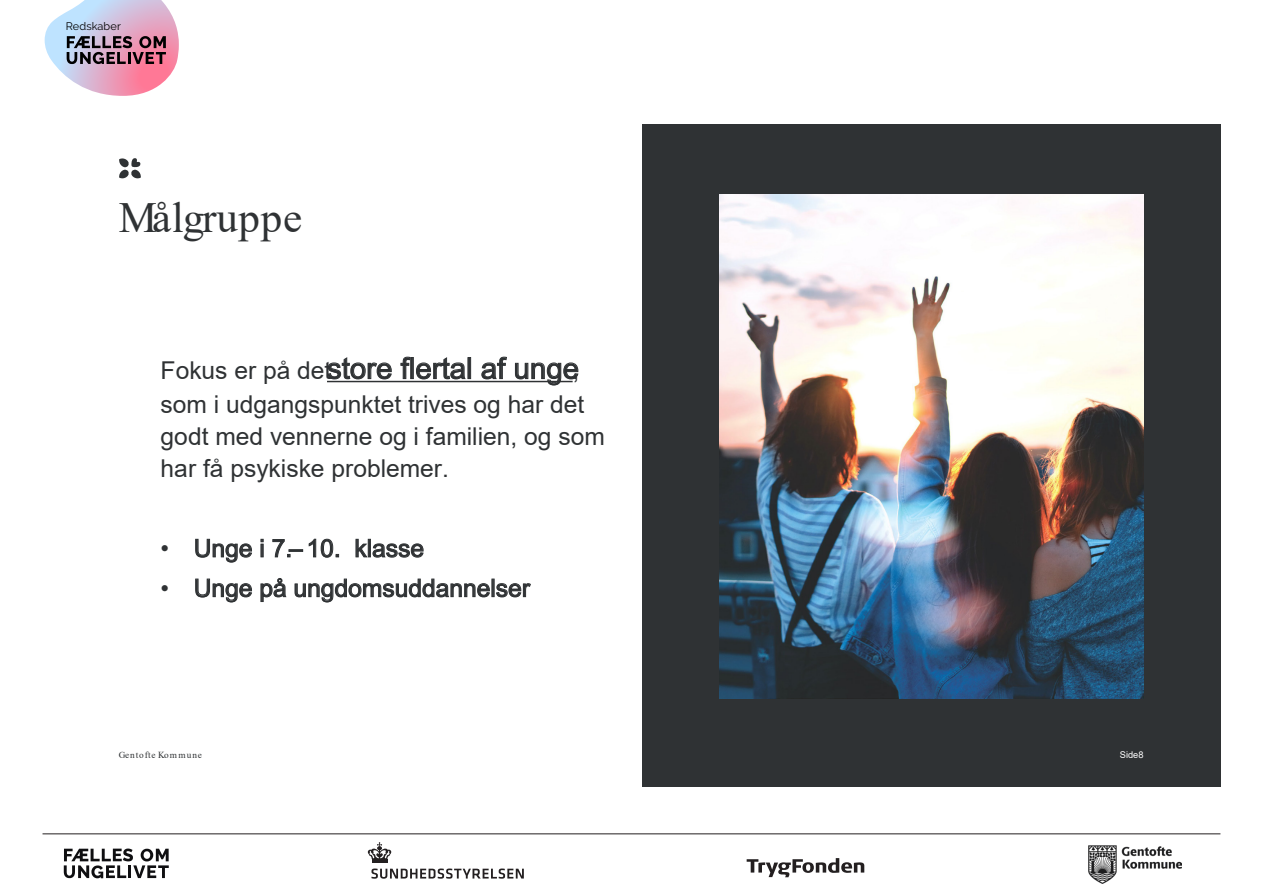
<style>
.page{position:relative;width:1263px;height:893px;background:#fff}
.page>*{position:absolute;margin:0;border:0;box-sizing:border-box;transform-origin:0 0}
.t1{font:43.05px "Times New Roman";letter-spacing:.005em;color:#2f3234}
.t2{font:29.4px "Arial";color:#2f3234}
.t3{font:24.6px/32.4px "Arial";color:#2f3234}
.t4{font:10.95px "Raleway";letter-spacing:.01em;color:#000}
.t5{font:9.3px "Times New Roman";letter-spacing:.105em;color:#2f3234}
.t6{font:9.3px "Arial";color:#fff}
.s1{font-size:24.6px}
</style>
<div class="page">
<hr style="left:43px;top:834px;width:1177px;height:1px;background:#231f20">
<svg style="left:45px;top:0;width:134px;height:96px"></svg>
<svg style="left:64px;top:848px;width:105px;height:30px"></svg>
<svg style="left:747px;top:858px;width:117px;height:19px"></svg>
<img style="left:1089px;top:845px;width:93px;height:39px">
<hr style="left:372px;top:860px;width:15px;height:3px;background:#231f20">
<svg style="left:368px;top:842px;width:23px;height:17px"></svg>
<svg style="left:371px;top:868px;width:153px;height:11px"></svg>
<svg style="left:119px;top:158px;width:22px;height:21px"></svg>
<div style="left:642px;top:124px;width:578px;height:662px;background:#2f3234"></div>
<svg style="left:327px;top:381px;width:246px;height:1px"></svg>
<img style="left:719px;top:194px;width:424px;height:504px">
<p class="t4" style="left:66px;top:20px;width:57px">Redskaber</p>
<p class="t1" style="left:119px;top:188px;width:185px">Målgruppe</p>
<p class="t2" style="left:161px;top:348px;width:420px"><span class="s1">Fokus er på det</span> store flertal af unge<span class="s1">,</span></p>
<p class="t3" style="left:161px;top:388px;width:446px">som i udgangspunktet trives og har det godt med vennerne og i familien, og som har få psykiske problemer.</p>
<p class="t3" style="left:161px;top:532px;width:265px">• Unge i 7.– 10. klasse</p>
<p class="t3" style="left:161px;top:572px;width:371px">• Unge på ungdomsuddannelser</p>
<p class="t5" style="left:119px;top:748px;width:85px">Gentofte Kommune</p>
<p class="t6" style="left:1120px;top:748px;width:25px">Side 8</p>
</div>
